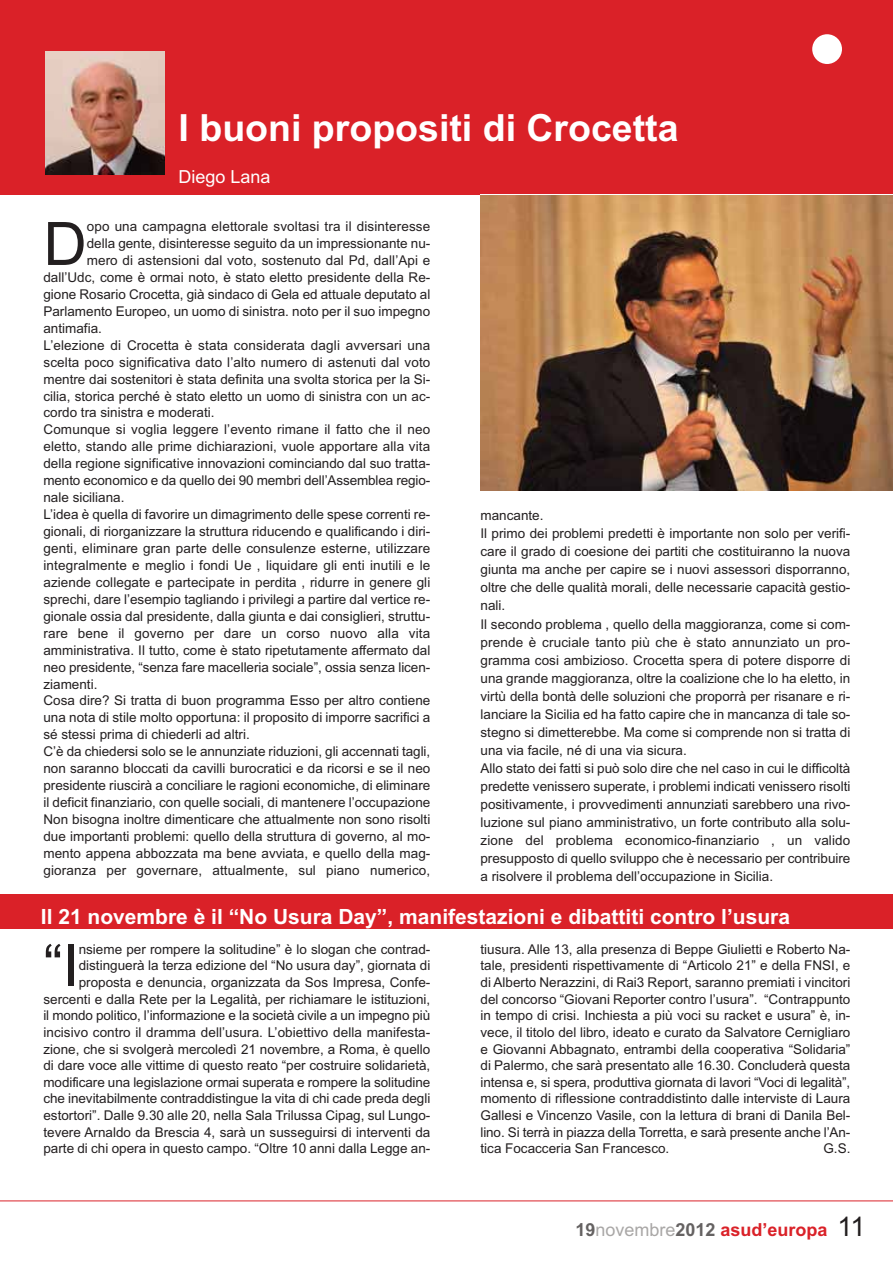
<style>
.page{position:relative;width:893px;height:1263px;background:#fff}
.page>*{position:absolute;margin:0;border:0;box-sizing:border-box;transform-origin:0 0}
.t1{font:60px "Arial";color:#231f20}
.t2{font:57.9px "Arial";color:#231f20}
.t3{font:700 37.5px "Arial";color:#fff}
.t4{font:700 21px "Arial";color:#fff}
.t5{font:700 18px "Arial";color:#da2128}
.t6{font:18px "Arial";color:#fff}
.t7{font:13.5px/16.6px "Arial";color:#231f20}
.s1{color:#656262}
.s2{font-weight:400;color:#a9a7a6}
.s3{font-weight:400;font-size:27px;color:#231f20}
</style>
<div class="page">
<div style="left:0;top:0;width:892px;height:194px;background:#da2128"></div>
<hr style="left:0;top:1201px;width:892px;height:1px;background:#da2128">
<div style="left:812px;top:34px;width:30px;height:30px;background:#fff;border-radius:50%"></div>
<img style="left:480px;top:195px;width:412px;height:296px">
<img style="left:46px;top:51px;width:119px;height:124px">
<div style="left:0;top:895px;width:892px;height:34px;background:#da2128"></div>
<h3 class="t3" style="left:179px;top:114px;width:501px">I buoni propositi di Crocetta</h3>
<h3 class="t6" style="left:179px;top:171px;width:93px">Diego Lana</h3>
<h1 class="t1" style="left:43px;top:222px;width:45px">D</h1>
<p class="t7" style="left:87px;top:219px;width:345px">opo una campagna elettorale svoltasi tra il disinteresse</p>
<p class="t7" style="left:87px;top:236px;width:345px">della gente, disinteresse seguito da un impressionante nu-</p>
<p class="t7" style="left:87px;top:253px;width:345px">mero di astensioni dal voto, sostenuto dal Pd, dall’Api e</p>
<p class="t7" style="left:43px;top:270px;width:388px">dall’Udc, come è ormai noto, è stato eletto presidente della Re-</p>
<p class="t7" style="left:43px;top:287px;width:388px">gione Rosario Crocetta, già sindaco di Gela ed attuale deputato al</p>
<p class="t7" style="left:43px;top:304px;width:388px">Parlamento Europeo, un uomo di sinistra. noto per il suo impegno</p>
<p class="t7" style="left:43px;top:321px;width:60px">antimafia.</p>
<p class="t7" style="left:43px;top:338px;width:388px">L’elezione di Crocetta è stata considerata dagli avversari una</p>
<p class="t7" style="left:43px;top:355px;width:388px">scelta poco significativa dato l’alto numero di astenuti dal voto</p>
<p class="t7" style="left:43px;top:372px;width:388px">mentre dai sostenitori è stata definita una svolta storica per la Si-</p>
<p class="t7" style="left:43px;top:389px;width:388px">cilia, storica perché è stato eletto un uomo di sinistra con un ac-</p>
<p class="t7" style="left:43px;top:406px;width:172px">cordo tra sinistra e moderati.</p>
<p class="t7" style="left:43px;top:423px;width:388px">Comunque si voglia leggere l’evento rimane il fatto che il neo</p>
<p class="t7" style="left:43px;top:440px;width:388px">eletto, stando alle prime dichiarazioni, vuole apportare alla vita</p>
<p class="t7" style="left:43px;top:457px;width:388px">della regione significative innovazioni cominciando dal suo tratta-</p>
<p class="t7" style="left:43px;top:473px;width:388px">mento economico e da quello dei 90 membri dell’Assemblea regio-</p>
<p class="t7" style="left:43px;top:490px;width:82px">nale siciliana.</p>
<p class="t7" style="left:43px;top:507px;width:388px">L’idea è quella di favorire un dimagrimento delle spese correnti re-</p>
<p class="t7" style="left:43px;top:524px;width:388px">gionali, di riorganizzare la struttura riducendo e qualificando i diri-</p>
<p class="t7" style="left:43px;top:541px;width:388px">genti, eliminare gran parte delle consulenze esterne, utilizzare</p>
<p class="t7" style="left:43px;top:558px;width:388px">integralmente e meglio i fondi Ue , liquidare gli enti inutili e le</p>
<p class="t7" style="left:43px;top:575px;width:388px">aziende collegate e partecipate in perdita , ridurre in genere gli</p>
<p class="t7" style="left:43px;top:592px;width:388px">sprechi, dare l’esempio tagliando i privilegi a partire dal vertice re-</p>
<p class="t7" style="left:43px;top:609px;width:388px">gionale ossia dal presidente, dalla giunta e dai consiglieri, struttu-</p>
<p class="t7" style="left:43px;top:626px;width:388px">rare bene il governo per dare un corso nuovo alla vita</p>
<p class="t7" style="left:43px;top:643px;width:388px">amministrativa. Il tutto, come è stato ripetutamente affermato dal</p>
<p class="t7" style="left:43px;top:660px;width:388px">neo presidente, “senza fare macelleria sociale”, ossia senza licen-</p>
<p class="t7" style="left:43px;top:677px;width:55px">ziamenti.</p>
<p class="t7" style="left:43px;top:694px;width:388px">Cosa dire? Si tratta di buon programma Esso per altro contiene</p>
<p class="t7" style="left:43px;top:711px;width:388px">una nota di stile molto opportuna: il proposito di imporre sacrifici a</p>
<p class="t7" style="left:43px;top:728px;width:208px">sé stessi prima di chiederli ad altri.</p>
<p class="t7" style="left:43px;top:745px;width:388px">C’è da chiedersi solo se le annunziate riduzioni, gli accennati tagli,</p>
<p class="t7" style="left:43px;top:762px;width:388px">non saranno bloccati da cavilli burocratici e da ricorsi e se il neo</p>
<p class="t7" style="left:43px;top:778px;width:388px">presidente riuscirà a conciliare le ragioni economiche, di eliminare</p>
<p class="t7" style="left:43px;top:795px;width:388px">il deficit finanziario, con quelle sociali, di mantenere l’occupazione</p>
<p class="t7" style="left:43px;top:812px;width:388px">Non bisogna inoltre dimenticare che attualmente non sono risolti</p>
<p class="t7" style="left:43px;top:829px;width:388px">due importanti problemi: quello della struttura di governo, al mo-</p>
<p class="t7" style="left:43px;top:846px;width:388px">mento appena abbozzata ma bene avviata, e quello della mag-</p>
<p class="t7" style="left:43px;top:863px;width:388px">gioranza per governare, attualmente, sul piano numerico,</p>
<p class="t7" style="left:480px;top:508px;width:371px;line-height:18px">mancante.<br>Il primo dei problemi predetti è importante non solo per verifi&shy;care il grado di coesione dei partiti che costituiranno la nuova giunta ma anche per capire se i nuovi assessori disporranno, oltre che delle qualità morali, delle necessarie capacità gestio&shy;nali.<br>Il secondo problema , quello della maggioranza, come si com&shy;prende è cruciale tanto più che è stato annunziato un pro&shy;gramma cosi ambizioso. Crocetta spera di potere disporre di una grande maggioranza, oltre la coalizione che lo ha eletto, in virtù della bontà delle soluzioni che proporrà per risanare e ri&shy;lanciare la Sicilia ed ha fatto capire che in mancanza di tale so&shy;stegno si dimetterebbe. Ma come si comprende non si tratta di una via facile, né di una via sicura.<br>Allo stato dei fatti si può solo dire che nel caso in cui le difficoltà predette venissero superate, i problemi indicati venissero risolti positivamente, i provvedimenti annunziati sarebbero una rivo&shy;luzione sul piano amministrativo, un forte contributo alla solu&shy;zione del problema economico-finanziario , un valido presupposto di quello sviluppo che è necessario per contribuire a risolvere il problema dell’occupazione in Sicilia.</p>
<h3 class="t4" style="left:41px;top:909px;width:750px">Il 21 novembre è il “No Usura Day”, manifestazioni e dibattiti contro l’usura</h3>
<h2 class="t2" style="left:43px;top:945px;width:37px">“I</h2>
<p class="t7" style="left:43px;top:942px;width:388px;text-align:right">nsieme per rompere la solitudine” è lo slogan che contrad&shy;distinguerà la terza edizione del “No usura day”, giornata di proposta e denuncia, organizzata da Sos Impresa, Confe&shy;sercenti e dalla Rete per la Legalità, per richiamare le istituzioni, il mondo politico, l’informazione e la società civile a un impegno più incisivo contro il dramma dell’usura. L’obiettivo della manifesta&shy;zione, che si svolgerà mercoledì 21 novembre, a Roma, è quello di dare voce alle vittime di questo reato “per costruire solidarietà, modificare una legislazione ormai superata e rompere la solitudine che inevitabilmente contraddistingue la vita di chi cade preda degli estortori”. Dalle 9.30 alle 20, nella Sala Trilussa Cipag, sul Lungo&shy;tevere Arnaldo da Brescia 4, sarà un susseguirsi di interventi da parte di chi opera in questo campo. “Oltre 10 anni dalla Legge an-</p>
<p class="t7" style="left:480px;top:942px;width:371px;text-align:justify">tiusura. Alle 13, alla presenza di Beppe Giulietti e Roberto Na&shy;tale, presidenti rispettivamente di “Articolo 21” e della FNSI, e di Alberto Nerazzini, di Rai3 Report, saranno premiati i vincitori del concorso “Giovani Reporter contro l’usura”. “Contrappunto in tempo di crisi. Inchiesta a più voci su racket e usura” è, in&shy;vece, il titolo del libro, ideato e curato da Salvatore Cernigliaro e Giovanni Abbagnato, entrambi della cooperativa “Solidaria” di Palermo, che sarà presentato alle 16.30. Concluderà questa intensa e, si spera, produttiva giornata di lavori “Voci di legalità”, momento di riflessione contraddistinto dalle interviste di Laura Gallesi e Vincenzo Vasile, con la lettura di brani di Danila Bel&shy;lino. Si terrà in piazza della Torretta, e sarà presente anche l’An&shy;tica Focacceria San Francesco.</p>
<p class="t7" style="left:823px;top:1142px;width:29px">G.S.</p>
<h3 class="t5" style="left:575px;top:1223px;width:292px"><span class="s1">19</span><span class="s2">novembre</span><span class="s1">2012</span> asud’europa <span class="s3">11</span></h3>
</div>
